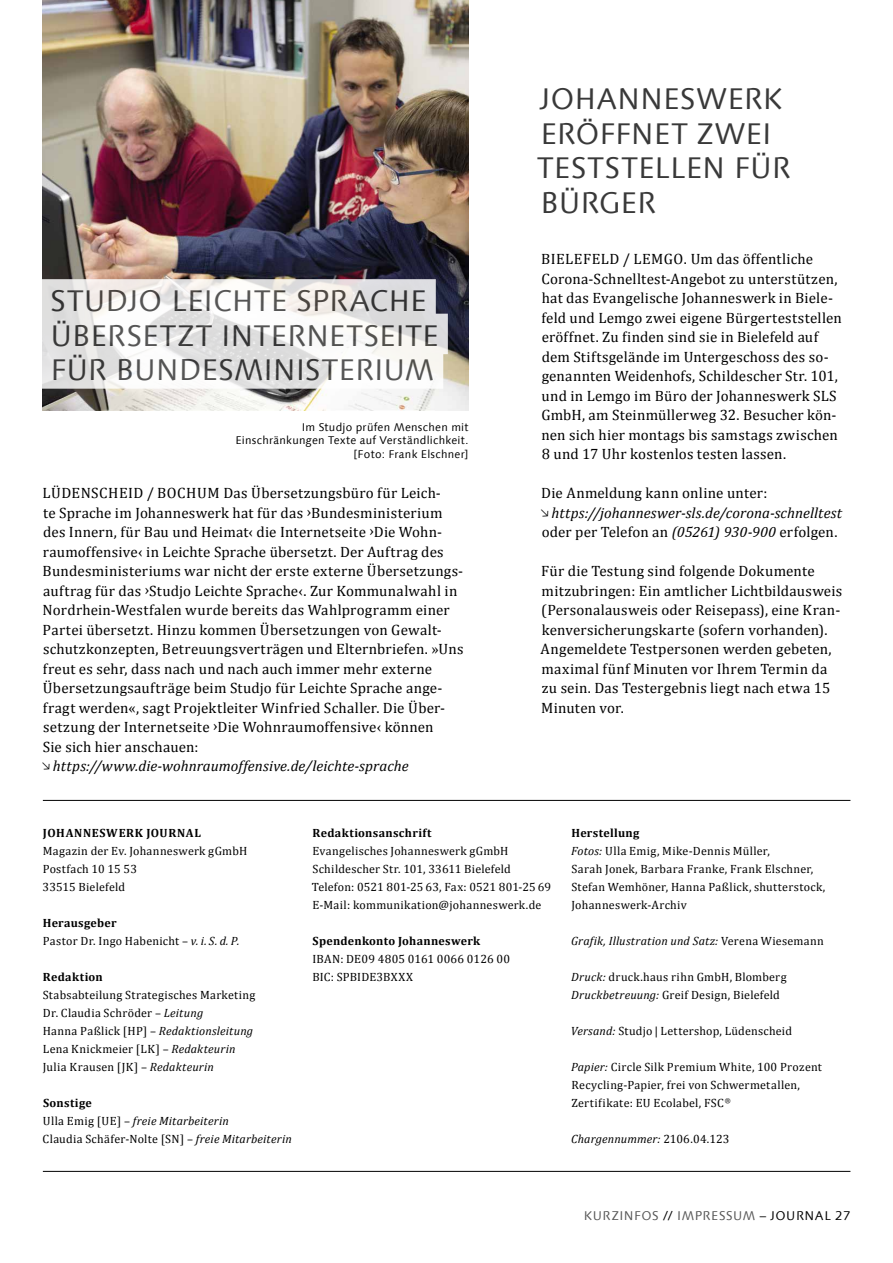
<style>
.page{position:relative;width:893px;height:1263px;background:#fff}
.page>*{position:absolute;margin:0;border:0;box-sizing:border-box;transform-origin:0 0}
.t1{font:30px/34.5px "Linotype Syntax Com";color:#393939}
.t2{font:15px/19.5px "Cambria";letter-spacing:.015em;color:#000}
.t3{font:italic 15px/19.5px "Cambria";letter-spacing:.005em;color:#000}
.t4{font:12.75px "Linotype Syntax Com";letter-spacing:.04em;color:#555}
.t5{font:12px/18px "Cambria";letter-spacing:.02em;color:#000}
.t6{font:italic 12px "Cambria";letter-spacing:.015em;color:#000}
.t7{font:700 12px "Cambria";letter-spacing:.03em;color:#000}
.t8{font:700 12px "Cambria";letter-spacing:.05em;color:#000}
.t9{font:11.25px/13.5px "Linotype Syntax Com";letter-spacing:.025em;color:#000;text-align:right}
.s1{font-family:"Volkenzy Pfeil";font-weight:500}
.s2{font-style:italic}
.s3{font-style:normal}
.s4{font-family:"Volkenzy Pfeil";font-weight:500;font-style:normal}
.s5{font-weight:700}
.s6{color:#000}
</style>
<div class="page">
<img style="left:43px;top:0;width:426px;height:411px">
<hr style="left:43px;top:800px;width:807px;height:1px;background:#000">
<hr style="left:43px;top:1171px;width:807px;height:1px;background:#000">
<svg style="left:42px;top:279px;width:394px;height:35px"></svg>
<svg style="left:42px;top:314px;width:406px;height:40px"></svg>
<svg style="left:42px;top:348px;width:401px;height:41px"></svg>
<h1 class="t1" style="left:51px;top:284px;width:390px">STUDJO LEICHTE SPRACHE<br>ÜBERSETZT INTERNETSEITE<br>FÜR BUNDESMINISTERIUM</h1>
<p class="t9" style="left:235px;top:420px;width:235px">Im Studjo prüfen Menschen mit<br>Einschränkungen Texte auf Verständlichkeit. [Foto: Frank Elschner]</p>
<p class="t2" style="left:41px;top:483px;width:424px">LÜDENSCHEID / BOCHUM Das Übersetzungsbüro für Leich-<br>te Sprache im Johanneswerk hat für das ›Bundesministerium des Innern, für Bau und Heimat‹ die Internetseite ›Die Wohn&shy;raumoffensive‹ in Leichte Sprache übersetzt. Der Auftrag des Bundesministeriums war nicht der erste externe Übersetzungs&shy;auftrag für das ›Studjo Leichte Sprache‹. Zur Kommunalwahl in Nordrhein-Westfalen wurde bereits das Wahlprogramm einer Partei übersetzt. Hinzu kommen Übersetzungen von Gewalt&shy;schutzkonzepten, Betreuungsverträgen und Elternbriefen. »Uns freut es sehr, dass nach und nach auch immer mehr externe Übersetzungsaufträge beim Studjo für Leichte Sprache ange&shy;fragt werden«, sagt Projektleiter Winfried Schaller. Die Über&shy;setzung der Internetseite ›Die Wohnraumoffensive‹ können<br>Sie sich hier anschauen: <span class="s1">a</span><span class="s2">https://www.die-wohnraumoffensive.de/leichte-sprache</span></p>
<h1 class="t1" style="left:537px;top:81px;width:255px">JOHANNESWERK<br>ERÖFFNET ZWEI<br>TESTSTELLEN FÜR<br>BÜRGER</h1>
<p class="t2" style="left:541px;top:249px;width:302px">BIELEFELD / LEMGO. Um das öffentliche Corona-Schnelltest-Angebot zu unterstützen, hat das Evangelische Johanneswerk in Biele&shy;feld und Lemgo zwei eigene Bürgerteststellen eröffnet. Zu finden sind sie in Bielefeld auf dem Stiftsgelände im Untergeschoss des so&shy;genannten Weidenhofs, Schildescher Str. 101, und in Lemgo im Büro der Johanneswerk SLS GmbH, am Steinmüllerweg 32. Besucher kön&shy;nen sich hier montags bis samstags zwischen 8 und 17 Uhr kostenlos testen lassen.</p>
<p class="t3" style="left:540px;top:483px;width:304px"><span class="s3">Die Anmeldung kann online unter: </span><span class="s4">a</span>https://johanneswer-sls.de/corona-schnelltest <span class="s3">oder per Telefon an</span> (05261) 930-900 <span class="s3">erfolgen.</span></p>
<p class="t2" style="left:541px;top:561px;width:303px">Für die Testung sind folgende Dokumente mitzubringen: Ein amtlicher Lichtbildausweis (Personalausweis oder Reisepass), eine Kran&shy;kenversicherungskarte (sofern vorhanden).<br>Angemeldete Testpersonen werden gebeten, maximal fünf Minuten vor Ihrem Termin da zu sein. Das Testergebnis liegt nach etwa 15<br>Minuten vor.</p>
<p class="t8" style="left:43px;top:824px;width:160px">JOHANNESWERK JOURNAL</p>
<p class="t5" style="left:43px;top:841px;width:206px">Magazin der Ev. Johanneswerk gGmbH<br>Postfach 10 15 53<br>33515 Bielefeld</p>
<p class="t5" style="left:43px;top:913px;width:198px"><span class="s5">Herausgeber<br></span>Pastor Dr. Ingo Habenicht – <span class="s2">v. i. S. d. P.</span></p>
<p class="t7" style="left:43px;top:968px;width:61px">Redaktion</p>
<p class="t5" style="left:43px;top:985px;width:214px">Stabsabteilung Strategisches Marketing Dr. Claudia Schröder – <span class="s2">Leitung<br></span>Hanna Paßlick [HP] – <span class="s2">Redaktionsleitung </span>Lena Knickmeier [LK] – <span class="s2">Redakteurin </span>Julia Krausen [JK] – <span class="s2">Redakteurin</span></p>
<p class="t5" style="left:43px;top:1093px;width:251px"><span class="s5">Sonstige<br></span>Ulla Emig [UE] – <span class="s2">freie Mitarbeiterin<br></span>Claudia Schäfer-Nolte [SN] – <span class="s2">freie Mitarbeiterin</span></p>
<p class="t7" style="left:313px;top:824px;width:120px">Redaktionsanschrift</p>
<p class="t5" style="left:312px;top:841px;width:241px">Evangelisches Johanneswerk gGmbH Schildescher Str. 101, 33611 Bielefeld Telefon: 0521 801-25 63, Fax: 0521 801-25 69<br>E-Mail: kommunikation@johanneswerk.de</p>
<p class="t7" style="left:313px;top:932px;width:169px">Spendenkonto Johanneswerk</p>
<p class="t5" style="left:312px;top:949px;width:199px">IBAN: DE09 4805 0161 0066 0126 00<br>BIC: SPBIDE3BXXX</p>
<p class="t5" style="left:571px;top:824px;width:256px"><span class="s5">Herstellung<br></span><span class="s2">Fotos:</span> Ulla Emig, Mike-Dennis Müller,<br>Sarah Jonek, Barbara Franke, Frank Elschner, Stefan Wemhöner, Hanna Paßlick, shutterstock, Johanneswerk-Archiv</p>
<p class="t6" style="left:571px;top:932px;width:254px">Grafik, Illustration und Satz: <span class="s3">Verena Wiesemann</span></p>
<p class="t5" style="left:571px;top:968px;width:217px"><span class="s2">Druck:</span> druck.haus rihn GmbH, Blomberg<br><span class="s2">Druckbetreuung:</span> Greif Design, Bielefeld</p>
<p class="t5" style="left:571px;top:1022px;width:223px"><span class="s2">Versand:</span> Studjo | Lettershop, Lüdenscheid</p>
<p class="t5" style="left:571px;top:1058px;width:252px"><span class="s2">Papier:</span> Circle Silk Premium White, 100 Prozent<br>Recycling-Papier, frei von Schwermetallen,<br>Zertifikate: EU Ecolabel, FSC <sup>®</sup></p>
<p class="t6" style="left:571px;top:1130px;width:160px">Chargennummer: <span class="s3">2106.04.123</span></p>
<p class="t4" style="left:584px;top:1207px;width:268px">KURZINFOS <span class="s6">//</span> IMPRESSUM <span class="s6">– JOURNAL 27</span></p>
</div>
